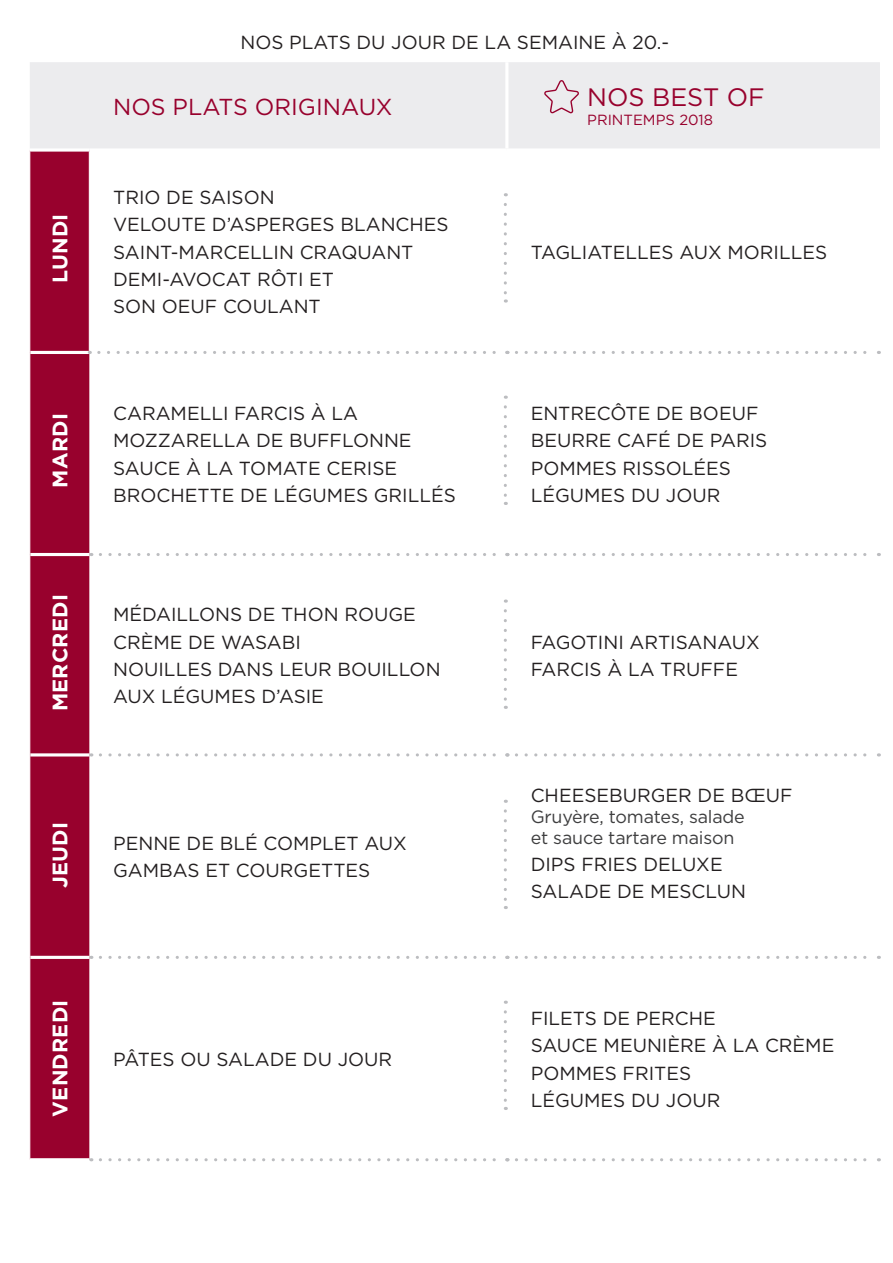
<style>
.page{position:relative;width:893px;height:1263px;background:#fff}
.page>*{position:absolute;margin:0;border:0;box-sizing:border-box;transform-origin:0 0}
.Style_de_paragraphe{font:25.2px "Gotham";color:#98012d}
.Style_de_paragraphe-2{font:23.1px "Gotham";color:#98012d}
.Style_de_paragraphe-3{font:700 21px "Gotham";letter-spacing:.01em;color:#fff}
.Style_de_paragraphe-4{font:18.9px/27.3px "Gotham";color:#231f20}
.Style_de_paragraphe-5{font:17.85px "Gotham";letter-spacing:-.01em;color:#3e3e3f}
.Style_de_paragraphe-6{font:14.7px "Gotham";color:#98012d}
</style>
<div class="page">
<div style="left:30px;top:62px;width:850px;height:86px;background:#ececee"></div>
<div style="left:30px;top:152px;width:59px;height:1006px;background:#98012d"></div>
<svg style="left:29px;top:150px;width:60px;height:2px"></svg>
<hr style="left:30px;top:956px;width:59px;height:3px;background:#fff">
<hr style="left:30px;top:351px;width:59px;height:3px;background:#fff">
<hr style="left:30px;top:553px;width:59px;height:3px;background:#fff">
<hr style="left:30px;top:753px;width:59px;height:3px;background:#fff">
<hr style="left:505px;top:62px;width:3px;height:86px;background:#fff">
<svg style="left:99px;top:351px;width:409px;height:3px"></svg>
<svg style="left:516px;top:351px;width:363px;height:3px"></svg>
<svg style="left:100px;top:553px;width:408px;height:3px"></svg>
<svg style="left:516px;top:553px;width:363px;height:3px"></svg>
<svg style="left:100px;top:753px;width:408px;height:3px"></svg>
<svg style="left:516px;top:753px;width:363px;height:3px"></svg>
<svg style="left:100px;top:956px;width:408px;height:3px"></svg>
<svg style="left:516px;top:956px;width:363px;height:3px"></svg>
<svg style="left:100px;top:1158px;width:408px;height:3px"></svg>
<svg style="left:516px;top:1158px;width:363px;height:3px"></svg>
<svg style="left:504px;top:204px;width:3px;height:99px"></svg>
<svg style="left:504px;top:407px;width:3px;height:98px"></svg>
<svg style="left:504px;top:611px;width:3px;height:98px"></svg>
<svg style="left:504px;top:811px;width:3px;height:98px"></svg>
<svg style="left:504px;top:1012px;width:3px;height:98px"></svg>
<svg style="left:544px;top:80px;width:35px;height:33px"></svg>
<p class="Style_de_paragraphe-3" style="left:48px;top:283px;width:71px;rotate:-90deg">LUNDI</p>
<p class="Style_de_paragraphe-3" style="left:48px;top:488px;width:76px;rotate:-90deg">MARDI</p>
<p class="Style_de_paragraphe-3" style="left:48px;top:711px;width:119px;rotate:-90deg">MERCREDI</p>
<p class="Style_de_paragraphe-3" style="left:48px;top:888px;width:68px;rotate:-90deg">JEUDI</p>
<p class="Style_de_paragraphe-3" style="left:48px;top:1116px;width:119px;rotate:-90deg">VENDREDI</p>
<p class="Style_de_paragraphe-4" style="left:241px;top:28px;width:430px">NOS PLATS DU JOUR DE LA SEMAINE À 20.-</p>
<p class="Style_de_paragraphe-2" style="left:113px;top:92px;width:281px">NOS PLATS ORIGINAUX</p>
<p class="Style_de_paragraphe-4" style="left:113px;top:183px;width:163px">TRIO DE SAISON</p>
<p class="Style_de_paragraphe-4" style="left:113px;top:211px;width:337px">VELOUTE D’ASPERGES BLANCHES</p>
<p class="Style_de_paragraphe-4" style="left:113px;top:238px;width:302px">SAINT-MARCELLIN CRAQUANT</p>
<p class="Style_de_paragraphe-4" style="left:113px;top:265px;width:223px">DEMI-AVOCAT RÔTI ET</p>
<p class="Style_de_paragraphe-4" style="left:113px;top:293px;width:209px">SON OEUF COULANT</p>
<p class="Style_de_paragraphe-4" style="left:113px;top:399px;width:300px">CARAMELLI FARCIS À LA<br>MOZZARELLA DE BUFFLONNE</p>
<p class="Style_de_paragraphe-4" style="left:113px;top:454px;width:285px">SAUCE À LA TOMATE CERISE</p>
<p class="Style_de_paragraphe-4" style="left:113px;top:481px;width:344px">BROCHETTE DE LÉGUMES GRILLÉS</p>
<p class="Style_de_paragraphe-4" style="left:113px;top:601px;width:304px">MÉDAILLONS DE THON ROUGE</p>
<p class="Style_de_paragraphe-4" style="left:113px;top:628px;width:189px">CRÈME DE WASABI</p>
<p class="Style_de_paragraphe-4" style="left:113px;top:655px;width:329px">NOUILLES DANS LEUR BOUILLON</p>
<p class="Style_de_paragraphe-4" style="left:113px;top:682px;width:212px">AUX LÉGUMES D’ASIE</p>
<p class="Style_de_paragraphe-4" style="left:113px;top:829px;width:295px">PENNE DE BLÉ COMPLET AUX<br>GAMBAS ET COURGETTES</p>
<p class="Style_de_paragraphe-4" style="left:113px;top:1045px;width:281px">PÂTES OU SALADE DU JOUR</p>
<p class="Style_de_paragraphe" style="left:587px;top:81px;width:179px">NOS BEST OF</p>
<p class="Style_de_paragraphe-6" style="left:587px;top:110px;width:127px">PRINTEMPS 2018</p>
<p class="Style_de_paragraphe-4" style="left:531px;top:238px;width:298px">TAGLIATELLES AUX MORILLES</p>
<p class="Style_de_paragraphe-4" style="left:531px;top:399px;width:229px">ENTRECÔTE DE BOEUF</p>
<p class="Style_de_paragraphe-4" style="left:531px;top:427px;width:238px">BEURRE CAFÉ DE PARIS</p>
<p class="Style_de_paragraphe-4" style="left:531px;top:454px;width:202px">POMMES RISSOLÉES</p>
<p class="Style_de_paragraphe-4" style="left:531px;top:481px;width:191px">LÉGUMES DU JOUR</p>
<p class="Style_de_paragraphe-4" style="left:531px;top:628px;width:231px">FAGOTINI ARTISANAUX</p>
<p class="Style_de_paragraphe-4" style="left:531px;top:655px;width:209px">FARCIS À LA TRUFFE</p>
<p class="Style_de_paragraphe-4" style="left:531px;top:781px;width:263px">CHEESEBURGER DE BŒUF</p>
<p class="Style_de_paragraphe-5" style="left:531px;top:805px;width:216px">Gruyère, tomates, salade</p>
<p class="Style_de_paragraphe-5" style="left:531px;top:826px;width:205px">et sauce tartare maison</p>
<p class="Style_de_paragraphe-4" style="left:531px;top:850px;width:193px">DIPS FRIES DELUXE</p>
<p class="Style_de_paragraphe-4" style="left:531px;top:878px;width:217px">SALADE DE MESCLUN</p>
<p class="Style_de_paragraphe-4" style="left:531px;top:1004px;width:187px">FILETS DE PERCHE</p>
<p class="Style_de_paragraphe-4" style="left:531px;top:1032px;width:305px">SAUCE MEUNIÈRE À LA CRÈME</p>
<p class="Style_de_paragraphe-4" style="left:531px;top:1059px;width:162px">POMMES FRITES</p>
<p class="Style_de_paragraphe-4" style="left:531px;top:1086px;width:191px">LÉGUMES DU JOUR</p>
</div>
